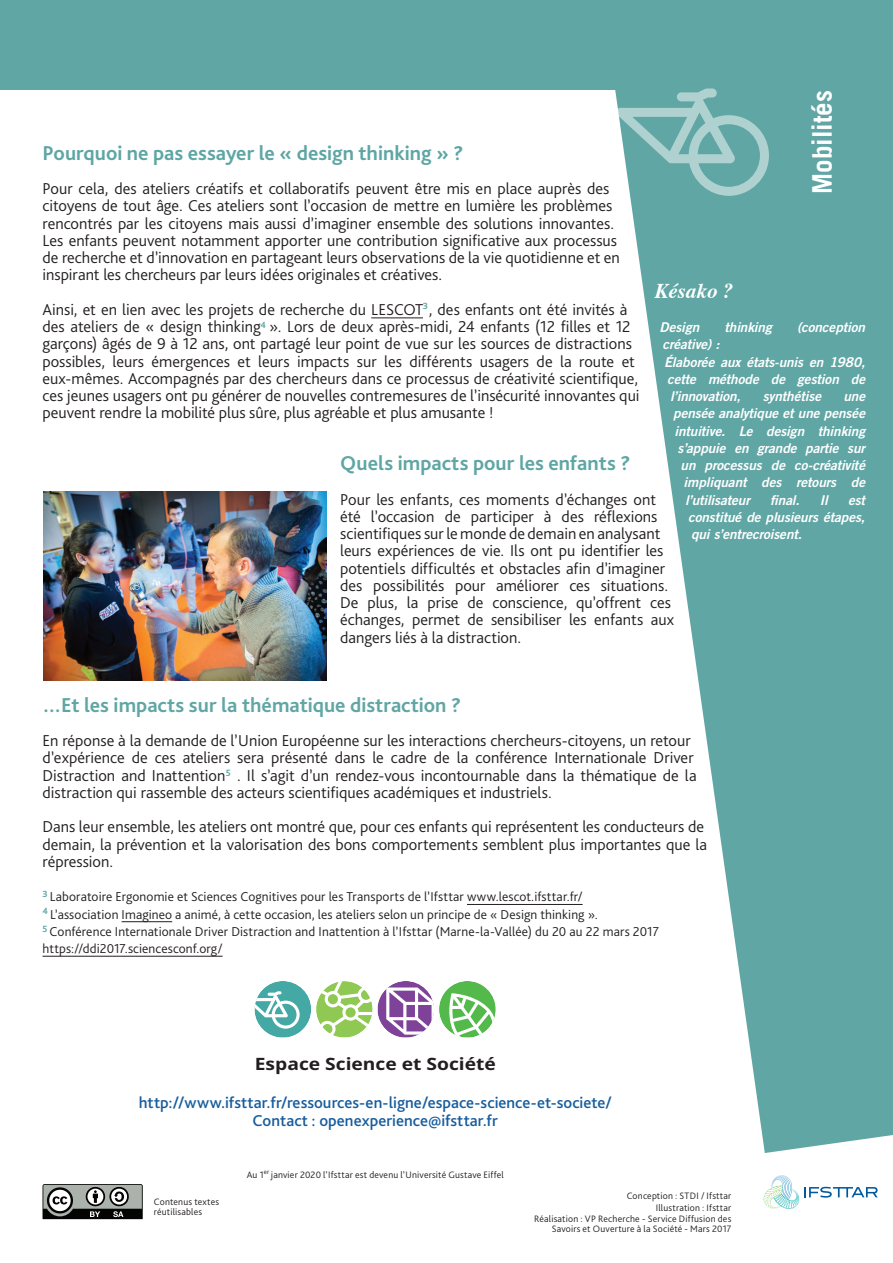
<style>
.page{position:relative;width:893px;height:1263px;background:#fff}
.page>*{position:absolute;margin:0;border:0;box-sizing:border-box;transform-origin:0 0}
.t1{font:700 27px "Trade Gothic LT Std";color:#fff}
.t2{font:700 21px "Bliss Pro";color:#5ea6a4}
.t3{font:700 21px "Bliss Pro";color:#60a6a4}
.t4{font:italic 700 21px "Times";letter-spacing:.005em;color:#fff}
.t5{font:700 16.95px "Open Sans";color:#231f20;scale:1.13 1}
.t6{font:300 16.5px/17.2px "Bliss Pro";color:#231f20}
.t7{font:500 16.5px/17.2px "Bliss Pro";letter-spacing:.005em;color:#175d9e;text-align:center}
.t8{font:300 13.5px/17.2px "Bliss Pro";letter-spacing:.01em;color:#231f20}
.t9{font:13.5px/17.2px "Trade Gothic LT Std Bd 2 Obl";letter-spacing:-.005em;color:#fff;text-align:justify}
.t10{font:300 9.75px/10.5px "Bliss Pro";letter-spacing:.02em;color:#231f20;text-align:right}
</style>
<div class="page">
<svg style="left:600px;top:0;width:293px;height:1135px;fill:#60a6a4"></svg>
<svg style="left:43px;top:1184px;width:100px;height:36px;background:#777a77"></svg>
<div style="left:0;top:0;width:659px;height:89px;background:#60a6a4"></div>
<svg style="left:616px;top:89px;width:153px;height:107px;background:#7eb7b5"></svg>
<div style="left:799px;top:90px;width:74px;height:195px;background:#60a6a4"></div>
<svg style="left:762px;top:1135px;width:131px;height:74px"></svg>
<hr style="left:371px;top:317px;width:52px;height:1px;background:#231f20">
<svg style="left:255px;top:981px;width:241px;height:56px"></svg>
<hr style="left:467px;top:904px;width:116px;height:1px;background:#231f20">
<hr style="left:122px;top:921px;width:50px;height:1px;background:#231f20">
<hr style="left:43px;top:956px;width:180px;height:1px;background:#231f20">
<img style="left:44px;top:492px;width:282px;height:188px">
<h1 class="t1" style="left:805px;top:194px;width:105px;rotate:-90deg">Mobilités</h1>
<p class="t2" style="left:43px;top:140px;width:423px">Pourquoi ne pas essayer le « design thinking » ?</p>
<p class="t6" style="left:43px;top:180px;width:579px">Pour cela, des ateliers créatifs et collaboratifs peuvent être mis en place auprès des citoyens de tout âge. Ces ateliers sont l’occasion de mettre en lumière les problèmes rencontrés par les citoyens mais aussi d’imaginer ensemble des solutions innovantes.<br>Les enfants peuvent notamment apporter une contribution significative aux processus de recherche et d’innovation en partageant leurs observations de la vie quotidienne et en inspirant les chercheurs par leurs idées originales et créatives.</p>
<p class="t6" style="left:43px;top:300px;width:599px">Ainsi, et en lien avec les projets de recherche du LESCOT<sup>3</sup>, des enfants ont été invités à des ateliers de « design thinking<sup>4</sup> ». Lors de deux après-midi, 24 enfants (12 filles et 12 garçons) âgés de 9 à 12 ans, ont partagé leur point de vue sur les sources de distractions possibles, leurs émergences et leurs impacts sur les différents usagers de la route et eux-mêmes. Accompagnés par des chercheurs dans ce processus de créativité scientifique, ces jeunes usagers ont pu générer de nouvelles contremesures de l’insécurité innovantes qui peuvent rendre la mobilité plus sûre, plus agréable et plus amusante !</p>
<p class="t2" style="left:340px;top:450px;width:292px">Quels impacts pour les enfants ?</p>
<p class="t6" style="left:340px;top:490px;width:335px">Pour les enfants, ces moments d’échanges ont été l’occasion de participer à des réflexions scientifiques sur le monde de demain en analysant leurs expériences de vie. Ils ont pu identifier les potentiels difficultés et obstacles afin d’imaginer des possibilités pour améliorer ces situations.<br>De plus, la prise de conscience, qu’offrent ces échanges, permet de sensibiliser les enfants aux dangers liés à la distraction.</p>
<p class="t4" style="left:655px;top:271px;width:80px">Késako ?</p>
<p class="t9" style="left:660px;top:319px;width:41px">Design</p>
<p class="t9" style="left:724px;top:319px;width:49px">thinking</p>
<p class="t9" style="left:797px;top:319px;width:69px">(conception</p>
<p class="t9" style="left:663px;top:336px;width:58px">créative) :</p>
<p class="t9" style="left:664px;top:353px;width:203px">Élaborée aux états-unis en 1980,</p>
<p class="t9" style="left:667px;top:371px;width:200px">cette méthode de gestion de</p>
<p class="t9" style="left:670px;top:388px;width:72px">l’innovation,</p>
<p class="t9" style="left:763px;top:388px;width:60px">synthétise</p>
<p class="t9" style="left:843px;top:388px;width:23px">une</p>
<p class="t9" style="left:673px;top:405px;width:193px">pensée analytique et une pensée</p>
<p class="t9" style="left:675px;top:422px;width:192px">intuitive. Le design thinking</p>
<p class="t9" style="left:678px;top:440px;width:189px">s’appuie en grande partie sur</p>
<p class="t9" style="left:681px;top:457px;width:186px">un processus de co-créativité</p>
<p class="t9" style="left:684px;top:474px;width:183px">impliquant des retours de</p>
<p class="t9" style="left:685px;top:491px;width:66px">l’utilisateur</p>
<p class="t9" style="left:770px;top:491px;width:31px">final.</p>
<p class="t9" style="left:820px;top:491px;width:10px">Il</p>
<p class="t9" style="left:688px;top:491px;width:178px;text-indent:160px">est constitué de plusieurs étapes, qui s’entrecroisent.</p>
<p class="t3" style="left:43px;top:692px;width:420px">…Et les impacts sur la thématique distraction ?</p>
<p class="t6" style="left:43px;top:732px;width:656px">En réponse à la demande de l’Union Européenne sur les interactions chercheurs-citoyens, un retour d’expérience de ces ateliers sera présenté dans le cadre de la conférence Internationale Driver Distraction and Inattention<sup>5</sup> . Il s’agit d’un rendez-vous incontournable dans la thématique de la distraction qui rassemble des acteurs scientifiques académiques et industriels.</p>
<p class="t6" style="left:43px;top:818px;width:666px">Dans leur ensemble, les ateliers ont montré que, pour ces enfants qui représentent les conducteurs de demain, la prévention et la valorisation des bons comportements semblent plus importantes que la répression.</p>
<p class="t8" style="left:43px;top:888px;width:618px"><sup>3</sup> Laboratoire Ergonomie et Sciences Cognitives pour les Transports de l’Ifsttar www.lescot.ifsttar.fr/<br><sup>4</sup> L’association Imagineo a animé, à cette occasion, les ateliers selon un principe de « Design thinking ».<br><sup>5</sup> Conférence Internationale Driver Distraction and Inattention à l’Ifsttar (Marne-la-Vallée) du 20 au 22 mars 2017 https://ddi2017.sciencesconf.org/</p>
<p class="t5" style="left:255px;top:1051px;width:215px">Espace Science et Société</p>
<p class="t7" style="left:139px;top:1094px;width:474px">http://www.ifsttar.fr/ressources-en-ligne/espace-science-et-societe/<br>Contact : openexperience@ifsttar.fr</p>
<p class="t10" style="left:154px;top:1196px;width:67px;text-align:left">Contenus textes réutilisables</p>
<p class="t10" style="left:247px;top:1169px;width:259px">Au 1<sup>er</sup> janvier 2020 l’Ifsttar est devenu l’Université Gustave Eiffel</p>
<p class="t10" style="left:627px;top:1190px;width:106px;line-height:12px">Conception : STDI / Ifsttar<br>Illustration : Ifsttar</p>
<p class="t10" style="left:534px;top:1213px;width:199px">Réalisation : VP Recherche - Service Diffusion des<br>Savoirs et Ouverture à la Société - Mars 2017</p>
</div>
